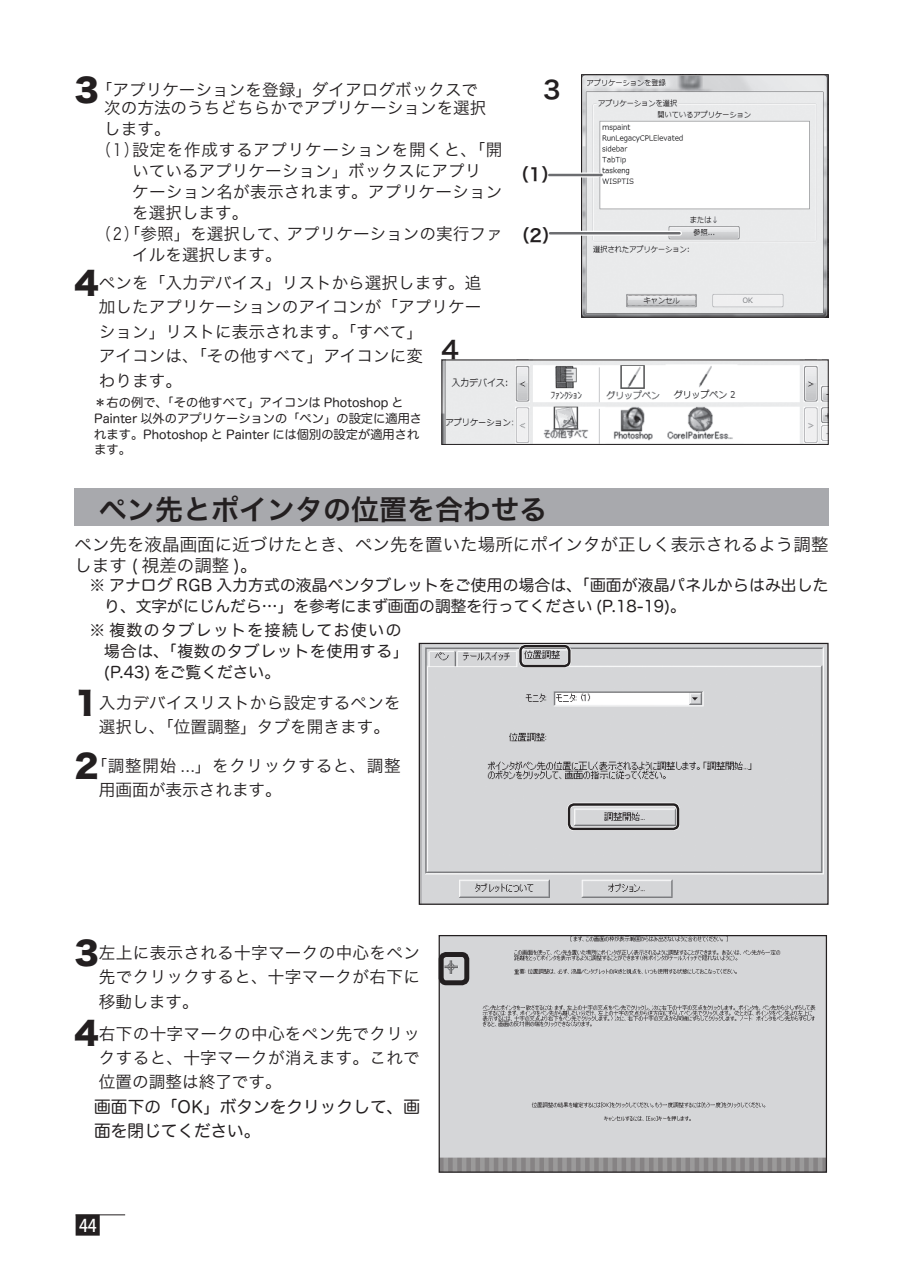
<style>
.page{position:relative;width:903px;height:1275px;background:#fff}
.page>*{position:absolute;margin:0;border:0;box-sizing:border-box;transform-origin:0 0}
.t1{font:28px "Hira Kaku Pro W6";color:#231f20}
.t2{font:24.5px "Hira Kaku Pro W6";color:#231f20}
.t3{font:17.5px/21px "Hira Kaku Pro W3";color:#231f20}
.t4{font:17.5px "Hira Kaku Pro W6";color:#231f20}
.t5{font:500 17.5px "Koz Go Pro";color:#fff;scale:.9 1}
.t6{font:16.62px/24.3px "Hira Kaku Pro W3";color:#231f20}
.t7{font:16.62px/24px "Hira Kaku Pro W3";letter-spacing:.04em;color:#231f20}
.t8{font:16.62px/24.5px "Hira Maru Pro W4";letter-spacing:.005em;color:#231f20}
.t9{font:16.62px "Hira Kaku Pro W3";color:#231f20;scale:.8 1}
.t10{font:16.62px "Hira Kaku Pro W3";letter-spacing:.04em;color:#231f20;scale:.8 1}
.t11{font:15.75px/21px "Hira Maru Pro W4";letter-spacing:.01em;color:#231f20}
.t12{font:15.75px/21px "Hira Maru Pro W4";letter-spacing:.05em;color:#231f20}
.t13{font:12.25px/15.8px "Hira Maru Pro W4";color:#231f20}
.s1{font-family:"Hira Kaku Std W8";font-size:31.5px}
</style>
<div class="page">
<div style="left:76px;top:1215px;width:24px;height:21px;background:#231f20"></div>
<hr style="left:76px;top:1214px;width:49px;height:1px;background:#231f20">
<img style="left:443px;top:362px;width:383px;height:81px">
<div style="left:441px;top:360px;width:387px;height:85px;border:1px solid #231f20"></div>
<div style="left:74px;top:489px;width:755px;height:37px;background:#a8a9ad"></div>
<img style="left:441px;top:937px;width:384px;height:234px">
<div style="left:439px;top:935px;width:388px;height:238px;border:1px solid #231f20"></div>
<img style="left:421px;top:645px;width:405px;height:258px">
<div style="left:419px;top:643px;width:409px;height:262px;border:1px solid #231f20"></div>
<div style="left:519px;top:644px;width:52px;height:24px;border:4px solid #fff;border-radius:5px"></div>
<div style="left:567px;top:803px;width:113px;height:28px;border:4px solid #fff;border-radius:5px"></div>
<div style="left:519px;top:645px;width:51px;height:22px;border:2px solid #231f20;border-radius:5px"></div>
<div style="left:568px;top:803px;width:111px;height:27px;border:2px solid #231f20;border-radius:5px"></div>
<div style="left:439px;top:952px;width:30px;height:33px;border:5px solid #231f20;border-radius:5px"></div>
<img style="left:581px;top:76px;width:247px;height:242px">
<div style="left:581px;top:74px;width:247px;height:243px;border:1px solid #231f20"></div>
<hr style="left:549px;top:173px;width:49px;height:4px;background:#dcdcdd">
<div style="left:550px;top:231px;width:129px;height:5px;background:#b5b5b7"></div>
<hr style="left:549px;top:174px;width:53px;height:2px;background:#6c6d70">
<hr style="left:550px;top:232px;width:129px;height:2px;background:#6c6d70">
<p class="t6" style="left:104px;top:81px;width:384px;line-height:17px;text-indent:-30px"><span class="s1">3</span> 「アプリケーションを登録」ダイアログボックスで次の方法のうちどちらかでアプリケーションを選択</p>
<p class="t6" style="left:104px;top:115px;width:68px">します。</p>
<p class="t10" style="left:97px;top:134px;width:508px">（１）設定を作成するアプリケーションを開くと、「開</p>
<p class="t6" style="left:132px;top:157px;width:351px">いているアプリケーション」ボックスにアプリ</p>
<p class="t6" style="left:132px;top:178px;width:372px">ケーション名が表示されます。アプリケーション</p>
<p class="t6" style="left:132px;top:199px;width:118px">を選択します。</p>
<p class="t9" style="left:97px;top:218px;width:508px">（２）「参照」を選択して、アプリケーションの実行ファ</p>
<p class="t6" style="left:132px;top:241px;width:151px">イルを選択します。</p>
<p class="t6" style="left:99px;top:269px;width:384px;text-indent:-24px"><span class="s1">4</span> ペンを「入力デバイス」リストから選択します。追加したアプリケーションのアイコンが「アプリケーション」リストに表示されます。「すべて」<br>アイコンは、「その他すべて」アイコンに変<br>わります。</p>
<p class="t13" style="left:94px;top:394px;width:329px">＊右の例で、「その他すべて」アイコンは Photoshop と<br>Painter 以外のアプリケーションの「ペン」の設定に適用されます。Photoshop と Painter には個別の設定が適用されます。</p>
<h2 class="t2" style="left:441px;top:327px;width:19px">4</h2>
<h2 class="t2" style="left:543px;top:68px;width:19px">3</h2>
<p class="t4" style="left:511px;top:159px;width:49px">（1）</p>
<p class="t4" style="left:512px;top:219px;width:49px">（2）</p>
<h1 class="t1" style="left:99px;top:484px;width:449px">ペン先とポインタの位置を合わせる</h1>
<p class="t3" style="left:74px;top:532px;width:755px">ペン先を液晶画面に近づけたとき、ペン先を置いた場所にポインタが正しく表示されるよう調整します ( 視差の調整 )。</p>
<p class="t11" style="left:104px;top:574px;width:726px;text-indent:-15px">※ アナログ RGB 入力方式の液晶ペンタブレットをご使用の場合は、「画面が液晶パネルからはみ出したり、文字がにじんだら…」を参考にまず画面の調整を行ってください (P.18-19)。</p>
<p class="t12" style="left:104px;top:618px;width:306px;text-indent:-15px">※ 複数のタブレットを接続してお使いの場合は、「複数のタブレットを使用する」(P.43) をご覧ください。</p>
<p class="t6" style="left:99px;top:690px;width:303px;text-indent:-24px"><span class="s1">1</span>入力デバイスリストから設定するペンを選択し、「位置調整」タブを開きます。</p>
<p class="t7" style="left:99px;top:753px;width:303px;text-indent:-24px"><span class="s1">2</span>「調整開始 ...」をクリックすると、調整用画面が表示されます。</p>
<p class="t6" style="left:99px;top:940px;width:322px;text-align:justify;text-indent:-24px"><span class="s1">3</span> 左上に表示される十字マークの中心をペン先でクリックすると、十字マークが右下に移動します。</p>
<p class="t6" style="left:99px;top:1020px;width:322px;text-align:justify;text-indent:-24px"><span class="s1">4</span> 右下の十字マークの中心をペン先でクリックすると、十字マークが消えます。これで位置の調整は終了です。</p>
<p class="t8" style="left:94px;top:1093px;width:327px">画面下の「OK」ボタンをクリックして、画面を閉じてください。</p>
<p class="t5" style="left:79px;top:1214px;width:21px">44</p>
</div>
